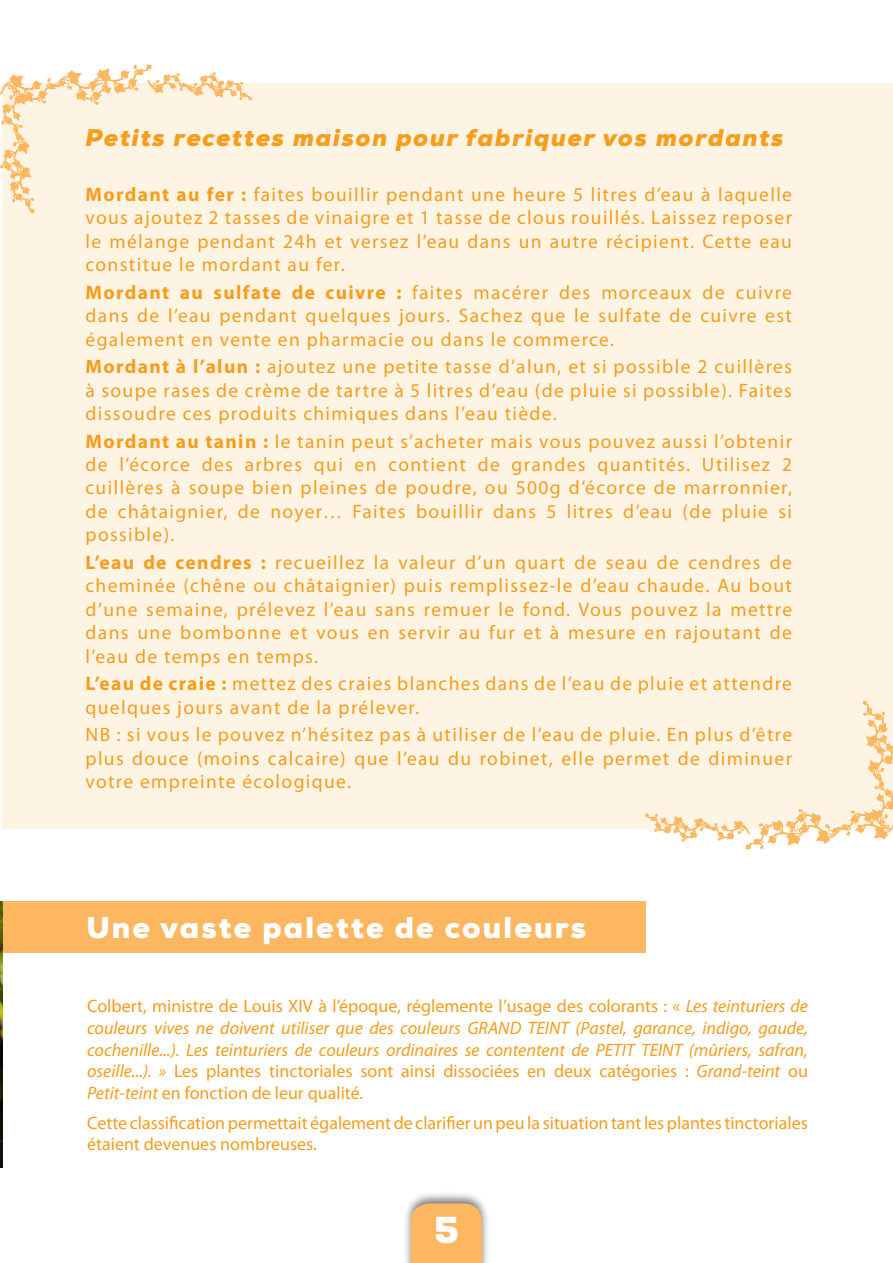
<style>
.page{position:relative;width:893px;height:1263px;background:#fff}
.page>*{position:absolute;margin:0;border:0;box-sizing:border-box;transform-origin:0 0}
.t1{font:900 37.5px "Nexa";color:#fff}
.t2{font:900 30px "Nexa";letter-spacing:.07em;color:#fff}
.t3{font:italic 900 24px "Nexa";letter-spacing:.07em;color:#f89c1c}
.t4{font:19.5px/23.4px "Myriad Pro";letter-spacing:.07em;color:#f89c1c;text-align:justify}
.t5{font:italic 18px/21.6px "Myriad Pro";color:#f89c1c;text-align:justify}
.t6{font:18px/21.6px "Myriad Pro";color:#f89c1c}
.s1{font-weight:700}
.s2{font-style:normal}
</style>
<div class="page">
<div style="left:2px;top:83px;width:891px;height:745px;background:#fef4e4"></div>
<div style="left:2px;top:901px;width:643px;height:51px;background:#fcb760"></div>
<div style="left:402px;top:1190px;width:88px;height:73px;background:#231f20;opacity:.6"></div>
<div style="left:411px;top:1203px;width:71px;height:60px;background:#fcb760"></div>
<svg style="left:1px;top:64px;width:252px;height:150px"></svg>
<svg style="left:644px;top:700px;width:249px;height:150px"></svg>
<img style="left:0;top:902px;width:2px;height:265px">
<p class="t3" style="left:86px;top:122px;width:699px">Petits recettes maison pour fabriquer vos mordants</p>
<p class="t4" style="left:86px;top:182px;width:708px"><span class="s1">Mordant au fer :</span> faites bouillir pendant une heure 5 litres d’eau à laquelle vous ajoutez 2 tasses de vinaigre et 1 tasse de clous rouillés. Laissez reposer le mélange pendant 24h et versez l’eau dans un autre récipient. Cette eau constitue le mordant au fer.</p>
<p class="t4" style="left:86px;top:280px;width:708px"><span class="s1">Mordant au sulfate de cuivre :</span> faites macérer des morceaux de cuivre dans de l’eau pendant quelques jours. Sachez que le sulfate de cuivre est également en vente en pharmacie ou dans le commerce.</p>
<p class="t4" style="left:86px;top:355px;width:708px"><span class="s1">Mordant à l’alun :</span> ajoutez une petite tasse d’alun, et si possible 2 cuillères à soupe rases de crème de tartre à 5 litres d’eau (de pluie si possible). Faites dissoudre ces produits chimiques dans l’eau tiède.</p>
<p class="t4" style="left:86px;top:429px;width:708px"><span class="s1">Mordant au tanin :</span> le tanin peut s’acheter mais vous pouvez aussi l’obtenir de l’écorce des arbres qui en contient de grandes quantités. Utilisez 2 cuillères à soupe bien pleines de poudre, ou 500g d’écorce de marronnier, de châtaignier, de noyer… Faites bouillir dans 5 litres d’eau (de pluie si possible).</p>
<p class="t4" style="left:86px;top:550px;width:708px"><span class="s1">L’eau de cendres :</span> recueillez la valeur d’un quart de seau de cendres de cheminée (chêne ou châtaignier) puis remplissez-le d’eau chaude. Au bout d’une semaine, prélevez l’eau sans remuer le fond. Vous pouvez la mettre dans une bombonne et vous en servir au fur et à mesure en rajoutant de l’eau de temps en temps.</p>
<p class="t4" style="left:86px;top:672px;width:708px"><span class="s1">L’eau de craie :</span> mettez des craies blanches dans de l’eau de pluie et attendre quelques jours avant de la prélever.</p>
<p class="t4" style="left:86px;top:723px;width:708px">NB : si vous le pouvez n’hésitez pas à utiliser de l’eau de pluie. En plus d’être plus douce (moins calcaire) que l’eau du robinet, elle permet de diminuer votre empreinte écologique.</p>
<h2 class="t2" style="left:87px;top:908px;width:501px">Une vaste palette de couleurs</h2>
<p class="t5" style="left:87px;top:995px;width:722px"><span class="s2">Colbert, ministre de Louis XIV à l’époque, réglemente l’usage des colorants : «</span> Les teinturiers de couleurs vives ne doivent utiliser que des couleurs GRAND TEINT (Pastel, garance, indigo, gaude, cochenille...). Les teinturiers de couleurs ordinaires se contentent de PETIT TEINT (mûriers, safran, oseille...). » <span class="s2">Les plantes tinctoriales sont ainsi dissociées en deux catégories :</span> Grand-teint <span class="s2">ou </span>Petit-teint <span class="s2">en fonction de leur qualité.</span></p>
<p class="t6" style="left:87px;top:1112px;width:722px">Cette classification permettait également de clarifier un peu la situation tant les plantes tinctoriales étaient devenues nombreuses.</p>
<h1 class="t1" style="left:434px;top:1206px;width:26px">5</h1>
</div>
